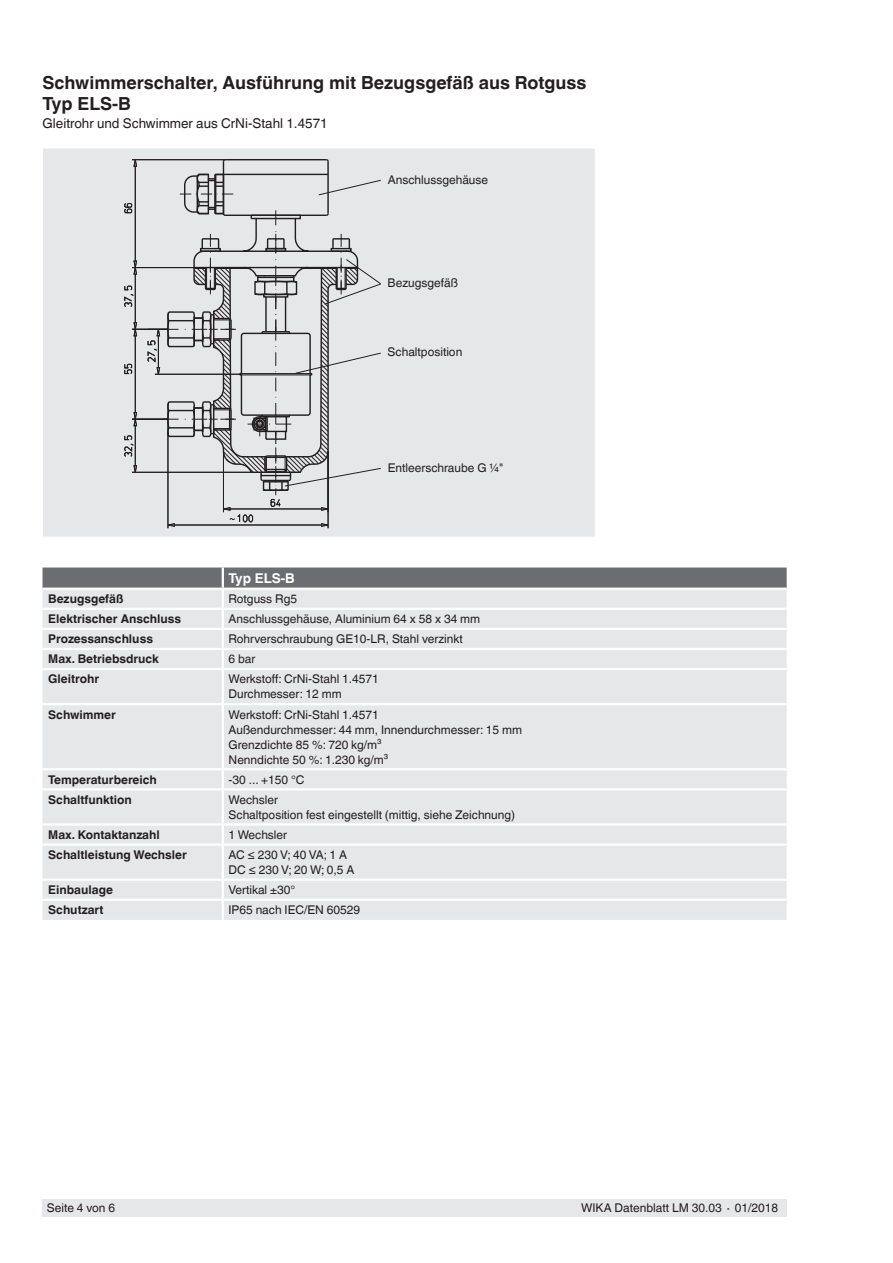
<style>
.page{position:relative;width:893px;height:1263px;background:#fff}
.page>*{position:absolute;margin:0;border:0;box-sizing:border-box;transform-origin:0 0}
.t1{font:700 18px/21px "Helvetica World";color:#231f20}
.t2{font:13.5px "Helvetica World";color:#231f20}
.t3{font:700 13.5px "Helvetica World";color:#fff}
.t4{font:12px/15px "Helvetica World";color:#231f20}
.t5{font:700 12px "Helvetica World";color:#231f20}
</style>
<div class="page">
<div style="left:43px;top:1199px;width:744px;height:17px;background:#e6e7e9"></div>
<div style="left:43px;top:148px;width:552px;height:389px;background:#e6e7e9;border:1px solid #fff"></div>
<svg style="left:124px;top:285px;width:10px;height:22px"></svg>
<svg style="left:124px;top:364px;width:8px;height:11px"></svg>
<svg style="left:124px;top:203px;width:8px;height:11px"></svg>
<svg style="left:124px;top:435px;width:10px;height:22px"></svg>
<hr style="left:135px;top:274px;width:1px;height:49px;background:#231f20">
<hr style="left:132px;top:329px;width:36px;height:1px;background:#231f20">
<svg style="left:133px;top:322px;width:4px;height:15px"></svg>
<hr style="left:135px;top:336px;width:1px;height:77px;background:#231f20">
<hr style="left:132px;top:267px;width:62px;height:1px;background:#231f20">
<svg style="left:133px;top:260px;width:4px;height:15px"></svg>
<hr style="left:132px;top:159px;width:93px;height:1px;background:#231f20">
<svg style="left:133px;top:160px;width:4px;height:7px"></svg>
<hr style="left:135px;top:166px;width:1px;height:95px;background:#231f20">
<hr style="left:132px;top:419px;width:36px;height:1px;background:#231f20">
<svg style="left:133px;top:412px;width:4px;height:14px"></svg>
<hr style="left:132px;top:472px;width:119px;height:1px;background:#231f20">
<svg style="left:133px;top:465px;width:4px;height:7px"></svg>
<hr style="left:135px;top:426px;width:1px;height:40px;background:#231f20">
<hr style="left:168px;top:432px;width:1px;height:96px;background:#231f20">
<hr style="left:328px;top:451px;width:1px;height:77px;background:#231f20">
<svg style="left:147px;top:159px;width:234px;height:368px"></svg>
<div style="left:43px;top:670px;width:744px;height:173px;background:#e6e7e9"></div>
<div style="left:43px;top:846px;width:744px;height:74px;background:#e6e7e9"></div>
<hr style="left:43px;top:703px;width:180px;height:2px;background:#fff">
<hr style="left:43px;top:768px;width:180px;height:2px;background:#fff">
<svg style="left:222px;top:770px;width:2px;height:18px"></svg>
<hr style="left:43px;top:788px;width:180px;height:2px;background:#fff">
<hr style="left:222px;top:790px;width:2px;height:33px;background:#fff">
<hr style="left:43px;top:823px;width:180px;height:3px;background:#fff">
<hr style="left:43px;top:878px;width:180px;height:3px;background:#fff">
<hr style="left:43px;top:899px;width:180px;height:2px;background:#fff">
<svg style="left:43px;top:567px;width:744px;height:101px"></svg>
<hr style="left:222px;top:670px;width:2px;height:33px;background:#fff">
<hr style="left:223px;top:703px;width:564px;height:2px;background:#fff">
<hr style="left:222px;top:705px;width:2px;height:63px;background:#fff">
<hr style="left:223px;top:768px;width:564px;height:2px;background:#fff">
<hr style="left:223px;top:788px;width:564px;height:2px;background:#fff">
<hr style="left:223px;top:823px;width:564px;height:3px;background:#fff">
<svg style="left:222px;top:826px;width:2px;height:17px"></svg>
<hr style="left:223px;top:878px;width:564px;height:3px;background:#fff">
<hr style="left:223px;top:899px;width:564px;height:2px;background:#fff">
<svg style="left:222px;top:881px;width:2px;height:39px"></svg>
<hr style="left:222px;top:846px;width:2px;height:32px;background:#fff">
<h1 class="t1" style="left:43px;top:73px;width:546px">Schwimmerschalter, Ausführung mit Bezugsgefäß aus Rotguss<br>Typ ELS-B</h1>
<p class="t2" style="left:43px;top:116px;width:287px">Gleitrohr und Schwimmer aus CrNi-Stahl 1.4571</p>
<p class="t4" style="left:388px;top:173px;width:102px">Anschlussgehäuse</p>
<p class="t4" style="left:388px;top:275px;width:72px">Bezugsgefäß</p>
<p class="t4" style="left:388px;top:345px;width:76px">Schaltposition</p>
<p class="t3" style="left:229px;top:570px;width:68px">Typ ELS-B</p>
<p class="t4" style="left:388px;top:461px;width:117px">Entleerschraube G ¼"</p>
<p class="t5" style="left:48px;top:592px;width:77px">Bezugsgefäß</p>
<p class="t4" style="left:229px;top:591px;width:70px">Rotguss Rg5</p>
<p class="t5" style="left:48px;top:612px;width:134px">Elektrischer Anschluss</p>
<p class="t4" style="left:229px;top:611px;width:253px">Anschlussgehäuse, Aluminium 64 x 58 x 34 mm</p>
<p class="t5" style="left:48px;top:632px;width:106px">Prozessanschluss</p>
<p class="t4" style="left:229px;top:632px;width:236px">Rohrverschraubung GE10-LR, Stahl verzinkt</p>
<p class="t5" style="left:48px;top:652px;width:112px">Max. Betriebsdruck</p>
<p class="t4" style="left:229px;top:652px;width:28px">6 bar</p>
<p class="t5" style="left:48px;top:672px;width:52px">Gleitrohr</p>
<p class="t4" style="left:229px;top:672px;width:152px">Werkstoff: CrNi-Stahl 1.4571<br>Durchmesser: 12 mm</p>
<p class="t5" style="left:48px;top:707px;width:69px">Schwimmer</p>
<p class="t4" style="left:229px;top:707px;width:295px">Werkstoff: CrNi-Stahl 1.4571<br>Außendurchmesser: 44 mm, Innendurchmesser: 15 mm Grenzdichte 85 %: 720 kg/m³<br>Nenndichte 50 %: 1.230 kg/m³</p>
<p class="t5" style="left:48px;top:772px;width:110px">Temperaturbereich</p>
<p class="t4" style="left:229px;top:772px;width:77px">-30 ... +150 °C</p>
<p class="t5" style="left:48px;top:792px;width:85px">Schaltfunktion</p>
<p class="t4" style="left:229px;top:792px;width:288px">Wechsler<br>Schaltposition fest eingestellt (mittig, siehe Zeichnung)</p>
<p class="t5" style="left:48px;top:828px;width:113px">Max. Kontaktanzahl</p>
<p class="t4" style="left:229px;top:827px;width:60px">1 Wechsler</p>
<p class="t5" style="left:48px;top:848px;width:140px">Schaltleistung Wechsler</p>
<p class="t4" style="left:229px;top:847px;width:127px">AC ≤ 230 V; 40 VA; 1 A<br>DC ≤ 230 V; 20 W; 0,5 A</p>
<p class="t5" style="left:48px;top:883px;width:66px">Einbaulage</p>
<p class="t4" style="left:229px;top:882px;width:68px">Vertikal ±30°</p>
<p class="t5" style="left:48px;top:903px;width:57px">Schutzart</p>
<p class="t4" style="left:229px;top:902px;width:133px">IP65 nach IEC/EN 60529</p>
<p class="t4" style="left:47px;top:1200px;width:70px">Seite 4 von 6</p>
<p class="t4" style="left:581px;top:1200px;width:199px">WIKA Datenblatt LM 30.03 ∙ 01/2018</p>
</div>
